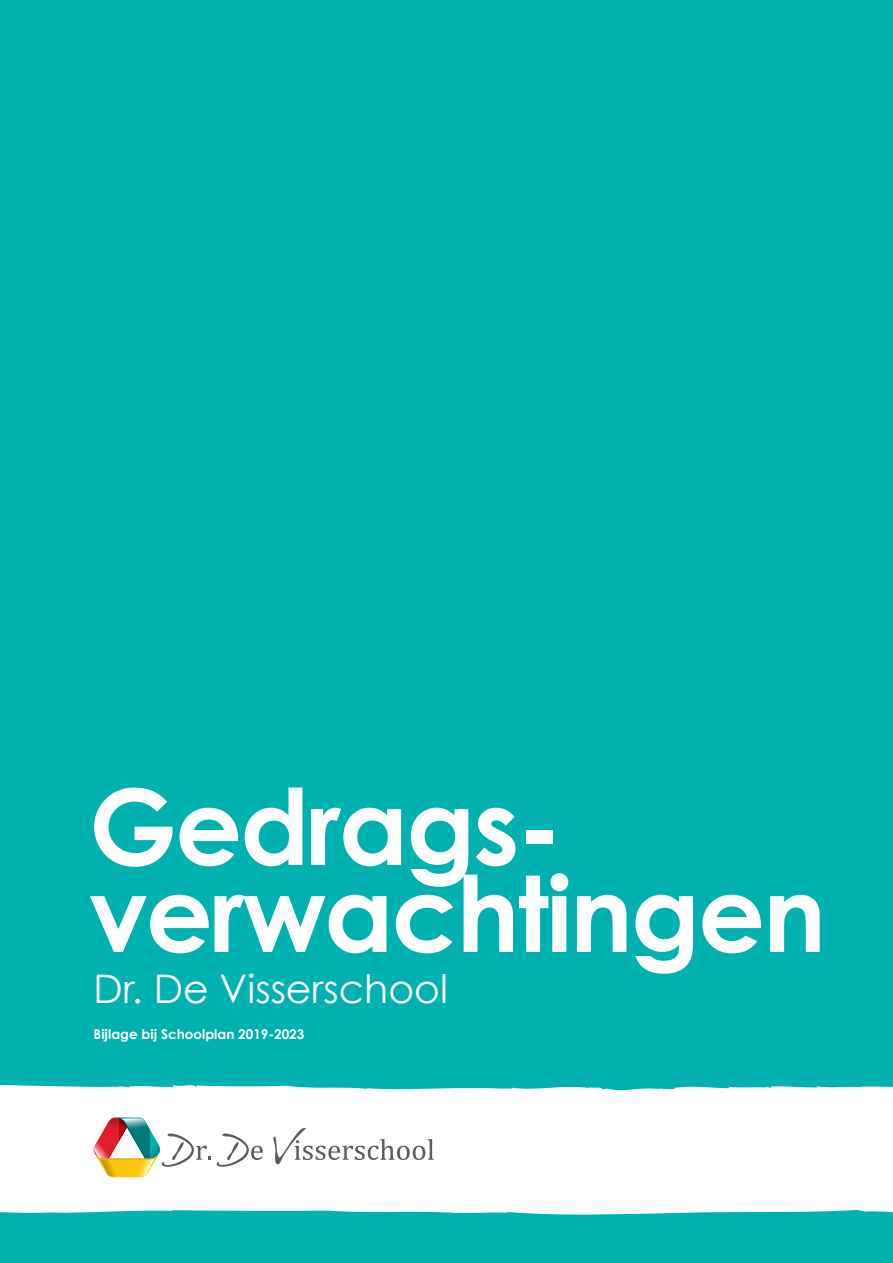
<style>
.page{position:relative;width:893px;height:1263px;background:#00b1b0}
.page>*{position:absolute;margin:0;border:0;box-sizing:border-box;transform-origin:0 0}
.t1{font:700 105px "Century Gothic";letter-spacing:-.02em;color:#fff}
.t2{font:39.45px "Century Gothic";color:#fff}
.t3{font:700 13.5px "Century Gothic";color:#fff}
</style>
<div class="page">
<div style="left:0;top:1090px;width:893px;height:119px;background:#fff"></div>
<svg style="left:0;top:1209px;width:893px;height:6px"></svg>
<svg style="left:273px;top:1128px;width:161px;height:36px"></svg>
<svg style="left:93px;top:1117px;width:118px;height:60px"></svg>
<svg style="left:217px;top:1133px;width:46px;height:34px"></svg>
<svg style="left:0;top:1085px;width:893px;height:5px"></svg>
<p class="t1" style="left:89px;top:761px;width:474px">Gedrags-</p>
<p class="t1" style="left:89px;top:848px;width:739px">verwachtingen</p>
<p class="t2" style="left:94px;top:965px;width:356px">Dr. De Visserschool</p>
<p class="t3" style="left:94px;top:1026px;width:212px">Bijlage bij Schoolplan 2019-2023</p>
</div>
